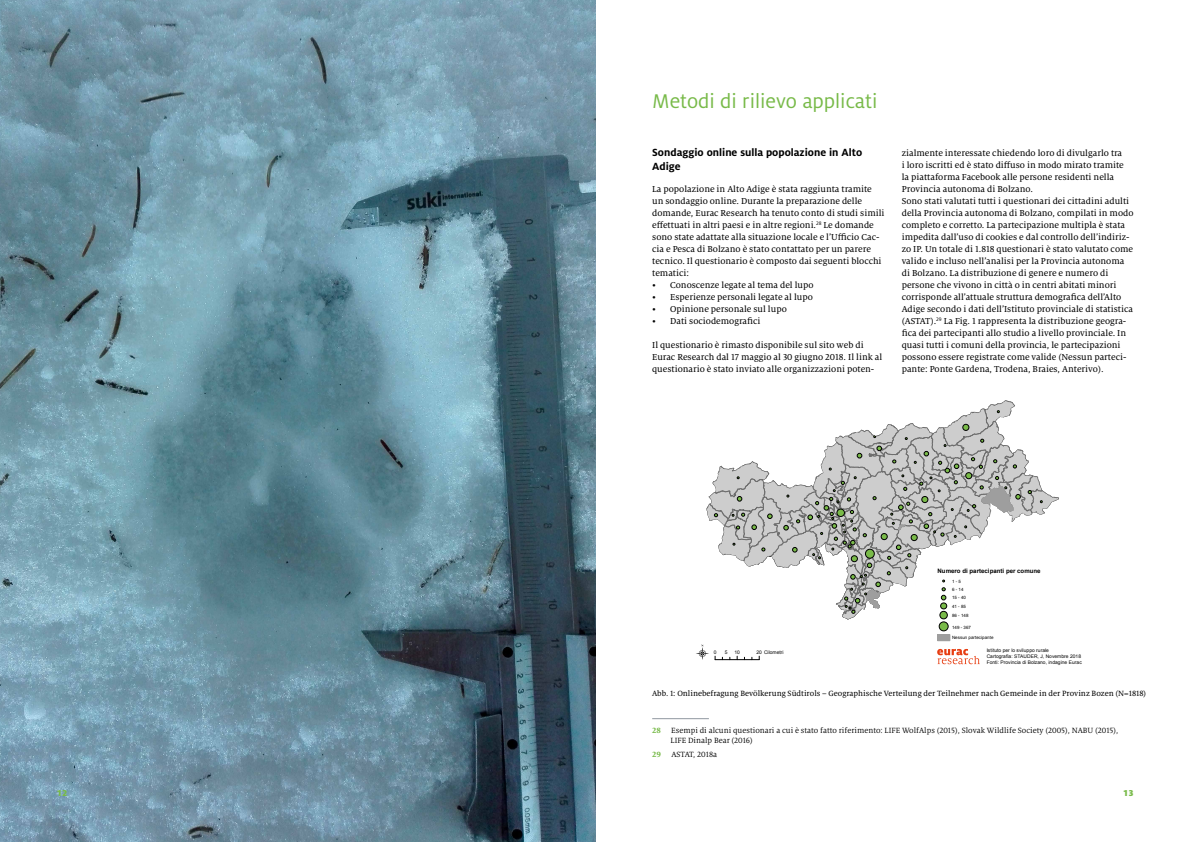
<style>
.page{position:relative;width:1191px;height:842px;background:#fff}
.page>*{position:absolute;margin:0;border:0;box-sizing:border-box;transform-origin:0 0}
.t1{font:22px "Milo Pro";color:#78ba49}
.t2{font:700 11.5px/13.8px "Milo Pro";color:#000}
.t3{font:9.5px/12px "Milo Serif Pro Text";color:#000}
.t4{font:900 9.5px "Milo Pro";color:#78ba49}
.t5{font:8.4px/9.9px "Milo Serif Pro";letter-spacing:.005em;color:#000}
.t6{font:8.4px "Milo Serif Pro Text";color:#000}
.t7{font:700 6.1px "Arial";letter-spacing:-.005em;color:#000}
.t8{font:4.9px/5.8px "Arial";letter-spacing:.005em;color:#000}
.t9{font:4.4px/8.3px "Arial";letter-spacing:.01em;color:#000}
.s1{font-weight:700;color:#78ba49}
</style>
<div class="page">
<hr style="left:652px;top:718px;width:57px;height:1px;background:#9098a0">
<svg style="left:706px;top:400px;width:353px;height:219px"></svg>
<div style="left:940px;top:603px;width:7px;height:6px;border:1px solid #000;border-radius:50%"></div>
<div style="left:940px;top:611px;width:7px;height:8px;background:#79ba49;border-radius:50%"></div>
<div style="left:939px;top:611px;width:8px;height:8px;border:1px solid #000;border-radius:50%"></div>
<div style="left:939px;top:622px;width:9px;height:9px;background:#79ba49;border-radius:50%"></div>
<div style="left:939px;top:622px;width:9px;height:9px;border:1px solid #000;border-radius:50%"></div>
<div style="left:937px;top:635px;width:13px;height:6px;background:#9e9e9e"></div>
<div style="left:937px;top:634px;width:13px;height:7px;border:1px solid #9e9e9e"></div>
<hr style="left:715px;top:659px;width:44px;height:1px;background:#000">
<svg style="left:696px;top:645px;width:13px;height:15px"></svg>
<img style="left:0;top:0;width:595px;height:842px">
<svg style="left:937px;top:649px;width:43px;height:15px"></svg>
<h1 class="t1" style="left:652px;top:89px;width:227px">Metodi di rilievo applicati</h1>
<p class="t2" style="left:652px;top:145px;width:211px">Sondaggio online sulla popolazione in Alto<br>Adige</p>
<p class="t3" style="left:652px;top:183px;width:234px">La popolazione in Alto Adige è stata raggiunta tramite un sondaggio online. Durante la preparazione delle domande, Eurac Research ha tenuto conto di studi simili effettuati in altri paesi e in altre regioni.<sup>28</sup> Le domande sono state adattate alla situazione locale e l’Ufficio Cac&shy;cia e Pesca di Bolzano è stato contattato per un parere tecnico. Il questionario è composto dai seguenti blocchi tematici:</p>
<p class="t3" style="left:652px;top:279px;width:163px">• Conoscenze legate al tema del lupo</p>
<p class="t3" style="left:652px;top:291px;width:162px">• Esperienze personali legate al lupo</p>
<p class="t3" style="left:652px;top:303px;width:136px">• Opinione personale sul lupo</p>
<p class="t3" style="left:652px;top:315px;width:110px">• Dati sociodemografici</p>
<p class="t3" style="left:652px;top:339px;width:231px">Il questionario è rimasto disponibile sul sito web di<br>Eurac Research dal 17 maggio al 30 giugno 2018. Il link al questionario è stato inviato alle organizzazioni poten-</p>
<p class="t3" style="left:901px;top:147px;width:233px">zialmente interessate chiedendo loro di divulgarlo tra<br>i loro iscritti ed è stato diffuso in modo mirato tramite la piattaforma Facebook alle persone residenti nella Provincia autonoma di Bolzano.<br>Sono stati valutati tutti i questionari dei cittadini adulti della Provincia autonoma di Bolzano, compilati in modo completo e corretto. La partecipazione multipla è stata impedita dall’uso di cookies e dal controllo dell’indiriz&shy;zo IP. Un totale di 1.818 questionari è stato valutato come valido e incluso nell’analisi per la Provincia autonoma di Bolzano. La distribuzione di genere e numero di persone che vivono in città o in centri abitati minori corrisponde all’attuale struttura demografica dell’Alto Adige secondo i dati dell’Istituto provinciale di statistica (ASTAT).<sup>29</sup> La Fig. 1 rappresenta la distribuzione geogra&shy;fica dei partecipanti allo studio a livello provinciale. In quasi tutti i comuni della provincia, le partecipazioni possono essere registrate come valide (Nessun parteci&shy;pante: Ponte Gardena, Trodena, Braies, Anterivo).</p>
<p class="t7" style="left:937px;top:567px;width:105px">Numero di partecipanti per comune</p>
<p class="t9" style="left:952px;top:577px;width:15px">1 - 5<br>6 - 14<br>15 - 40<br>41 - 85</p>
<p class="t9" style="left:952px;top:611px;width:18px">86 - 148</p>
<p class="t9" style="left:952px;top:623px;width:21px">149 - 367</p>
<p class="t9" style="left:952px;top:634px;width:43px">Nessun partecipante</p>
<p class="t8" style="left:713px;top:649px;width:4px">0</p>
<p class="t8" style="left:734px;top:649px;width:7px">10</p>
<p class="t8" style="left:756px;top:649px;width:29px">20 Cilometri</p>
<p class="t8" style="left:724px;top:649px;width:4px">5</p>
<p class="t8" style="left:986px;top:648px;width:97px">Istituto per lo sviluppo rurale<br>Cartografia: STAUDER, J, Novembre 2018<br>Fonti: Provincia di Bolzano, indagine Eurac</p>
<p class="t6" style="left:652px;top:688px;width:495px">Abb. 1: Onlinebefragung Bevölkerung Südtirols – Geographische Verteilung der Teilnehmer nach Gemeinde in der Provinz Bozen (N=1818)</p>
<p class="t5" style="left:670px;top:725px;width:449px;text-indent:-18px"><span class="s1">28</span> Esempi di alcuni questionari a cui è stato fatto riferimento: LIFE WolfAlps (2015), Slovak Wildlife Society (2005), NABU (2015),<br>LIFE Dinalp Bear (2016)</p>
<p class="t5" style="left:652px;top:749px;width:66px"><span class="s1">29</span> ASTAT, 2018a</p>
<p class="t4" style="left:57px;top:787px;width:12px">12</p>
<p class="t4" style="left:1123px;top:787px;width:12px">13</p>
</div>
